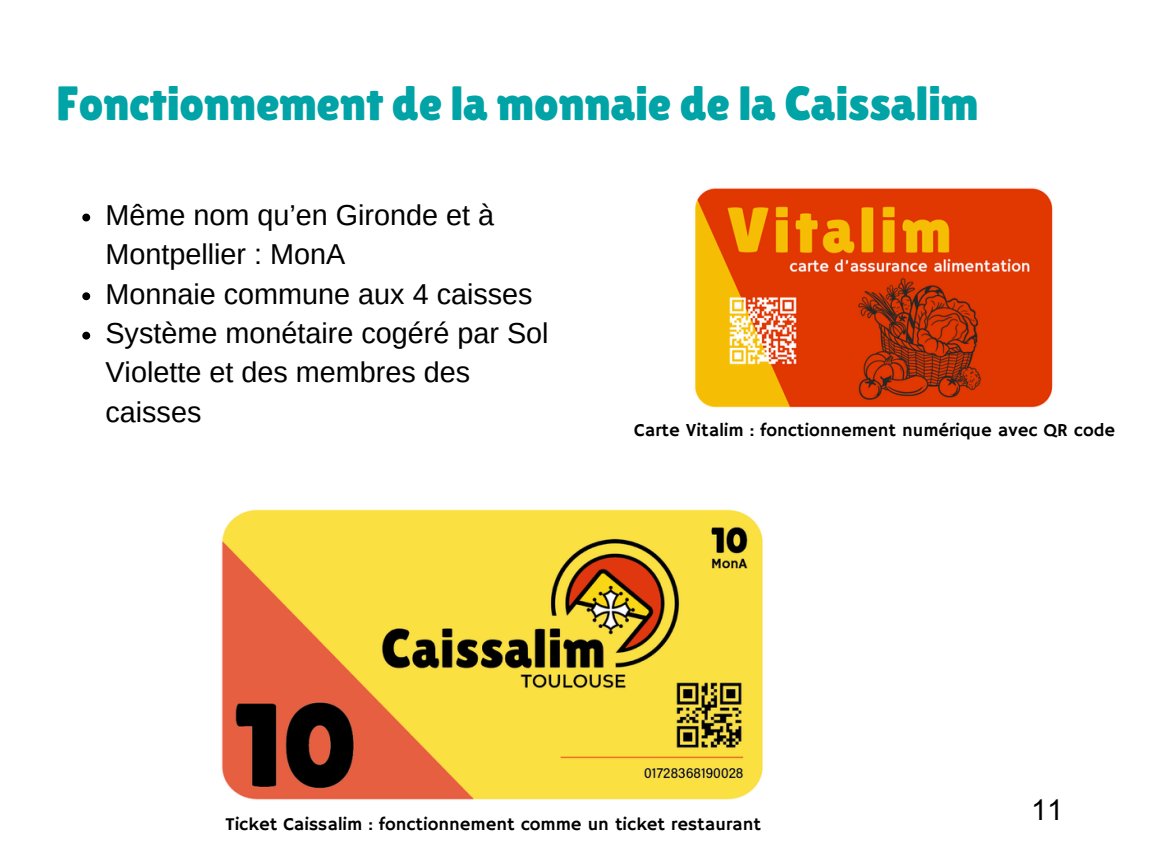
<style>
.page{position:relative;width:1152px;height:864px;background:#fff}
.page>*{position:absolute;margin:0;border:0;box-sizing:border-box;transform-origin:0 0}
.t1{font:48px "Lilita One";letter-spacing:-.005em;color:#00a3a6}
.t2{font:28.8px/39.3px "Arimo";color:#000}
.t3{font:28.8px "Arial MT Pro";color:#000}
.t4{font:18.3px "Hammersmith One";color:#000}
</style>
<div class="page">
<img style="left:695px;top:188px;width:358px;height:220px">
<img style="left:221px;top:509px;width:542px;height:291px">
<svg style="left:82px;top:214px;width:8px;height:7px"></svg>
<svg style="left:82px;top:292px;width:8px;height:8px"></svg>
<svg style="left:82px;top:332px;width:8px;height:8px"></svg>
<p class="t1" style="left:56px;top:76px;width:924px">Fonctionnement de la monnaie de la Caissalim</p>
<p class="t2" style="left:105px;top:195px;width:390px">Même nom qu’en Gironde et à<br>Montpellier : MonA</p>
<p class="t2" style="left:105px;top:274px;width:429px">Monnaie commune aux 4 caisses</p>
<p class="t2" style="left:105px;top:313px;width:445px">Système monétaire cogéré par Sol<br>Violette et des membres des caisses</p>
<p class="t4" style="left:634px;top:420px;width:482px">Carte Vitalim : fonctionnement numérique avec QR code</p>
<p class="t4" style="left:226px;top:813px;width:537px">Ticket Caissalim : fonctionnement comme un ticket restaurant</p>
<p class="t3" style="left:1031px;top:799px;width:34px">11</p>
</div>
